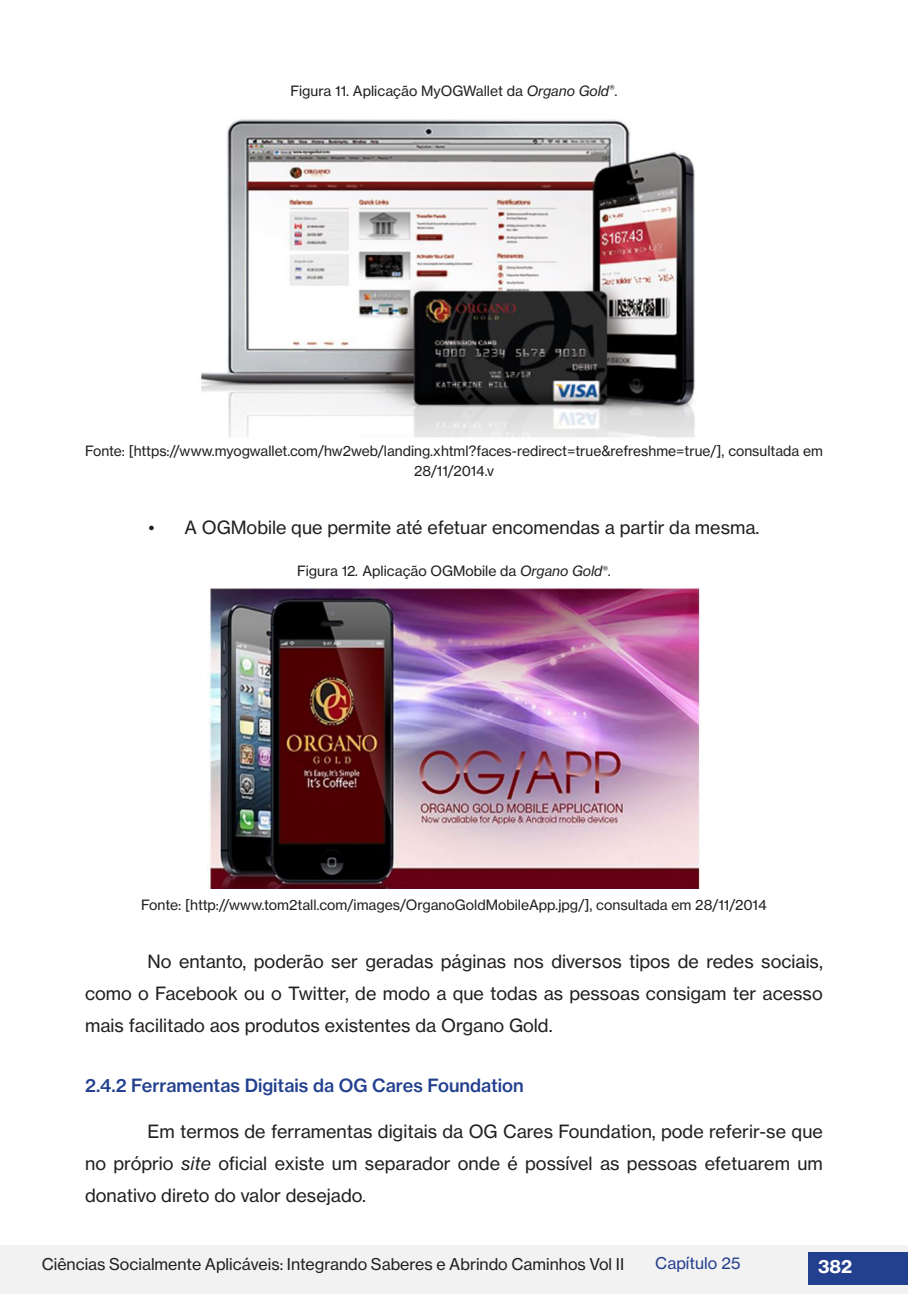
<style>
.page{position:relative;width:908px;height:1304px;background:#fff}
.page>*{position:absolute;margin:0;border:0;box-sizing:border-box;transform-origin:0 0}
.CORPO_DO_TEXTO_ATUAL{font:18px/32px "N Haas Grotesk TX Pro 55 Rg";color:#231f20;text-align:justify}
.SUBTITULO_2{font:18px "N Haas Grotesk TX Pro 65 Md";color:#23408f}
.t1{font:18px "N Haas Grotesk TX Pro 75 Bd";color:#fff}
.t2{font:16px "N Haas Grotesk TX Pro 55 Rg";color:#231f20}
.t3{font:16px "N Haas Grotesk TX Pro 55 Rg";color:#253f8e}
.LEGENDAS_DE_TABELAS{font:14px/20px "N Haas Grotesk TX Pro 55 Rg";color:#231f20;text-align:center}
.s1{font-family:"N Haas Grotesk TX Pro 56 It"}
</style>
<div class="page">
<div style="left:0;top:1245px;width:907px;height:49px;background:#f2f2f2"></div>
<div style="left:808px;top:1252px;width:99px;height:33px;background:#23408f"></div>
<img style="left:201px;top:119px;width:494px;height:319px">
<img style="left:207px;top:587px;width:493px;height:302px">
<p class="LEGENDAS_DE_TABELAS" style="left:290px;top:81px;width:328px">Figura 11. Aplicação MyOGWallet da <span class="s1">Organo Gold</span><sup>®</sup>.</p>
<p class="LEGENDAS_DE_TABELAS" style="left:85px;top:441px;width:739px">Fonte: [https://www.myogwallet.com/hw2web/landing.xhtml?faces-redirect=true&amp;refreshme=true/], consultada em<br>28/11/2014.v</p>
<p class="CORPO_DO_TEXTO_ATUAL" style="left:148px;top:511px;width:612px">• A OGMobile que permite até efetuar encomendas a partir da mesma.</p>
<p class="LEGENDAS_DE_TABELAS" style="left:297px;top:561px;width:315px">Figura 12<span class="s1">.</span> Aplicação OGMobile da <span class="s1">Organo Gold</span><sup>®</sup>.</p>
<p class="LEGENDAS_DE_TABELAS" style="left:141px;top:895px;width:627px">Fonte: [http://www.tom2tall.com/images/OrganoGoldMobileApp.jpg/], consultada em 28/11/2014</p>
<p class="CORPO_DO_TEXTO_ATUAL" style="left:85px;top:945px;width:739px;text-indent:62px">No entanto, poderão ser geradas páginas nos diversos tipos de redes sociais, como o Facebook ou o Twitter, de modo a que todas as pessoas consigam ter acesso mais facilitado aos produtos existentes da Organo Gold.</p>
<p class="SUBTITULO_2" style="left:85px;top:1074px;width:440px">2.4.2 Ferramentas Digitais da OG Cares Foundation</p>
<p class="CORPO_DO_TEXTO_ATUAL" style="left:85px;top:1116px;width:739px;text-indent:62px">Em termos de ferramentas digitais da OG Cares Foundation, pode referir-se que no próprio <span class="s1">site</span> oficial existe um separador onde é possível as pessoas efetuarem um donativo direto do valor desejado.</p>
<p class="t2" style="left:42px;top:1254px;width:583px">Ciências Socialmente Aplicáveis: Integrando Saberes e Abrindo Caminhos Vol II</p>
<p class="t3" style="left:655px;top:1253px;width:87px">Capítulo 25</p>
<p class="t1" style="left:817px;top:1255px;width:35px">382</p>
</div>
